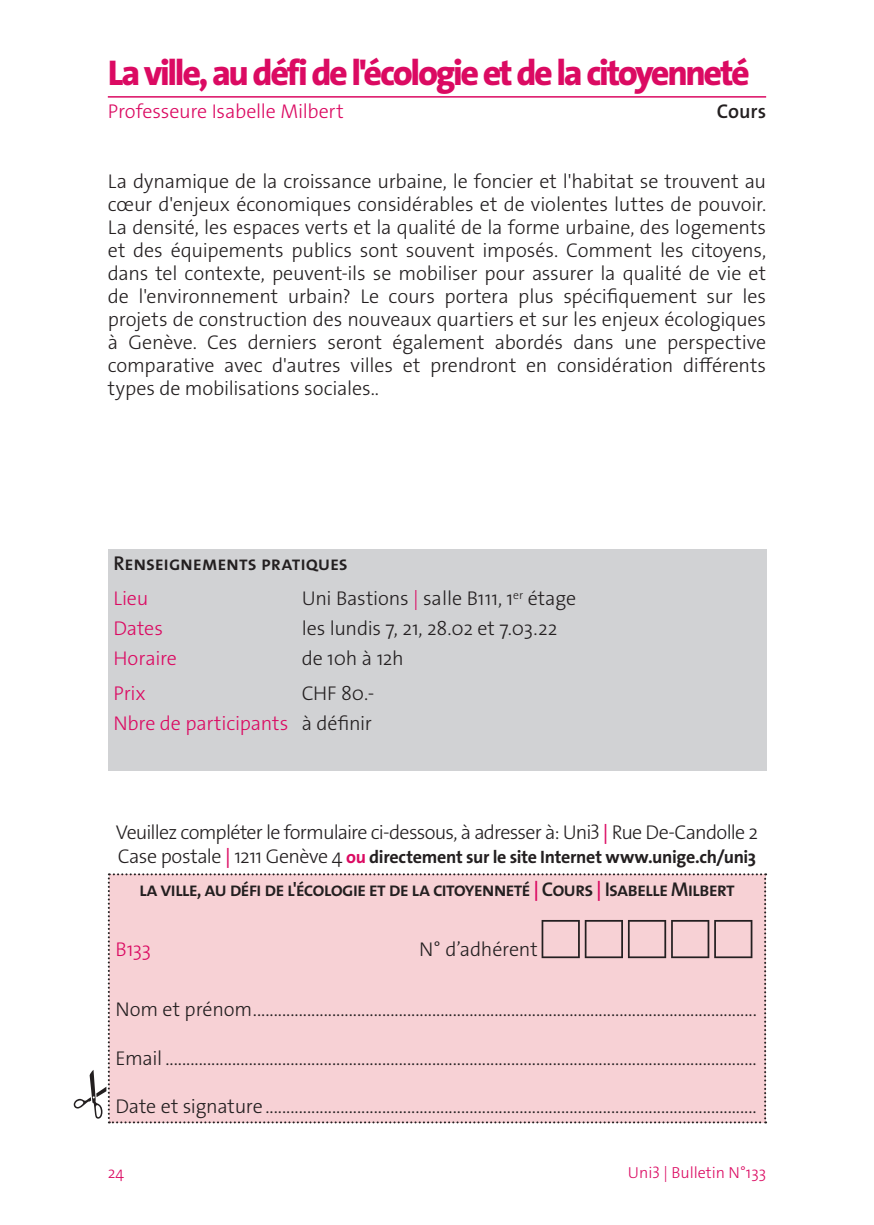
<style>
.page{position:relative;width:874px;height:1225px;background:#fff}
.page>*{position:absolute;margin:0;border:0;box-sizing:border-box;transform-origin:0 0}
.titre_avec_filet_des{font:800 36px "The Sans Os F";letter-spacing:-.065em;color:#db0a62}
.Qualité_conférencier{font:300 20px/23px "The Sans Os F";letter-spacing:-.005em;color:#231f20;text-align:justify}
.texte_courant_10pt_j{font:300 20px "The Sans Os F";letter-spacing:-.03em;color:#231f20}
._10_pt_sans_espace_a{font:300 20px "The Sans Os F";letter-spacing:-.01em;color:#231f20}
.texte_courant_10pt_j-2{font:300 20px "The Sans Os F";letter-spacing:-.05em;color:#231f20}
.texte_courant_10pt_j-3{font:600 20px "The Sans Os F";letter-spacing:-.045em;color:#231f20}
._10_pt_sans_espace_a-2{font:300 20px "The Sans Os F";letter-spacing:-.01em;color:#db0a62}
.sous-titre{font:300 20px "The Sans Os F";letter-spacing:-.01em;color:#db0a62}
.titre_conf{font:600 20px "The Sans Os F";letter-spacing:-.01em;color:#231f20}
.sous-titre-2{font:600 20px "The Sans Os F";color:#231f20}
.texte_courant_10pt_j-4{font:300 20px "The Sans Os F";color:#db0a62}
.texte_courant_10pt_j-5{font:700 18px "The Sans Os F";letter-spacing:-.02em;color:#231f20}
.t1{font:300 16px "The Sans Os F";color:#db0a62}
.s1{color:#db0a62}
.s2{color:#231f20}
.s3{font-weight:400;color:#db0a62}
.s4{font-weight:300;font-size:20px}
.s5{font-weight:400;font-size:20px;color:#db0a62}
</style>
<div class="page">
<hr style="left:108px;top:96px;width:657px;height:2px;background:#db0a62">
<div style="left:108px;top:549px;width:657px;height:221px;background:#d1d2d4"></div>
<div style="left:74px;top:873px;width:691px;height:250px;background:#f7d1d5"></div>
<p class="titre_avec_filet_des" style="left:108px;top:49px;width:643px">La ville, au défi de l'écologie et de la citoyenneté</p>
<p class="sous-titre" style="left:108px;top:99px;width:237px">Professeure Isabelle Milbert</p>
<p class="sous-titre-2" style="left:716px;top:99px;width:51px">Cours</p>
<p class="Qualité_conférencier" style="left:108px;top:170px;width:659px">La dynamique de la croissance urbaine, le foncier et l'habitat se trouvent au cœur d'enjeux économiques considérables et de violentes luttes de pouvoir.<br>La densité, les espaces verts et la qualité de la forme urbaine, des logements et des équipements publics sont souvent imposés. Comment les citoyens, dans tel contexte, peuvent-ils se mobiliser pour assurer la qualité de vie et de l'environnement urbain? Le cours portera plus spécifiquement sur les projets de construction des nouveaux quartiers et sur les enjeux écologiques à Genève. Ces derniers seront également abordés dans une perspective comparative avec d'autres villes et prendront en considération différents types de mobilisations sociales..</p>
<p class="titre_conf" style="left:113px;top:550px;width:236px">Renseignements pratiques</p>
<p class="_10_pt_sans_espace_a-2" style="left:113px;top:585px;width:36px">Lieu</p>
<p class="_10_pt_sans_espace_a" style="left:301px;top:585px;width:276px">Uni Bastions <span class="s1">|</span> salle B111, 1<sup>er</sup> étage</p>
<p class="_10_pt_sans_espace_a-2" style="left:113px;top:615px;width:51px">Dates</p>
<p class="_10_pt_sans_espace_a" style="left:301px;top:615px;width:257px">les lundis 7, 21, 28.02 et 7.03.22</p>
<p class="_10_pt_sans_espace_a-2" style="left:113px;top:645px;width:65px">Horaire</p>
<p class="_10_pt_sans_espace_a" style="left:301px;top:645px;width:103px">de 10h à 12h</p>
<p class="_10_pt_sans_espace_a-2" style="left:113px;top:680px;width:34px">Prix</p>
<p class="_10_pt_sans_espace_a" style="left:301px;top:680px;width:74px">CHF 80.-</p>
<p class="_10_pt_sans_espace_a-2" style="left:113px;top:710px;width:260px">Nbre de participants <span class="s2">à définir</span></p>
<p class="texte_courant_10pt_j-2" style="left:116px;top:819px;width:643px">Veuillez compléter le formulaire ci-dessous, à adresser à: Uni3 <span class="s3">|</span> Rue De-Candolle 2</p>
<p class="texte_courant_10pt_j-5" style="left:118px;top:845px;width:639px"><span class="s4">Case postale</span> <span class="s5">|</span> <span class="s4">1211 Genève 4</span> <span class="s1">ou</span> directement sur le site Internet www.unige.ch/uni3</p>
<p class="texte_courant_10pt_j-3" style="left:139px;top:876px;width:597px">la ville, au défi de l'écologie et de la citoyenneté <span class="s1">|</span> Cours <span class="s1">|</span> Isabelle Milbert</p>
<p class="texte_courant_10pt_j-4" style="left:115px;top:936px;width:37px">B133</p>
<p class="texte_courant_10pt_j" style="left:419px;top:936px;width:120px">N° d’adhérent</p>
<p class="texte_courant_10pt_j" style="left:115px;top:996px;width:642px">Nom et prénom.........................................................................................................................</p>
<p class="texte_courant_10pt_j" style="left:115px;top:1045px;width:642px">Email ..............................................................................................................................................</p>
<p class="texte_courant_10pt_j" style="left:115px;top:1093px;width:642px">Date et signature......................................................................................................................</p>
<p class="t1" style="left:108px;top:1162px;width:18px">24</p>
<p class="t1" style="left:627px;top:1162px;width:140px">Uni3 | Bulletin N°133</p>
</div>
